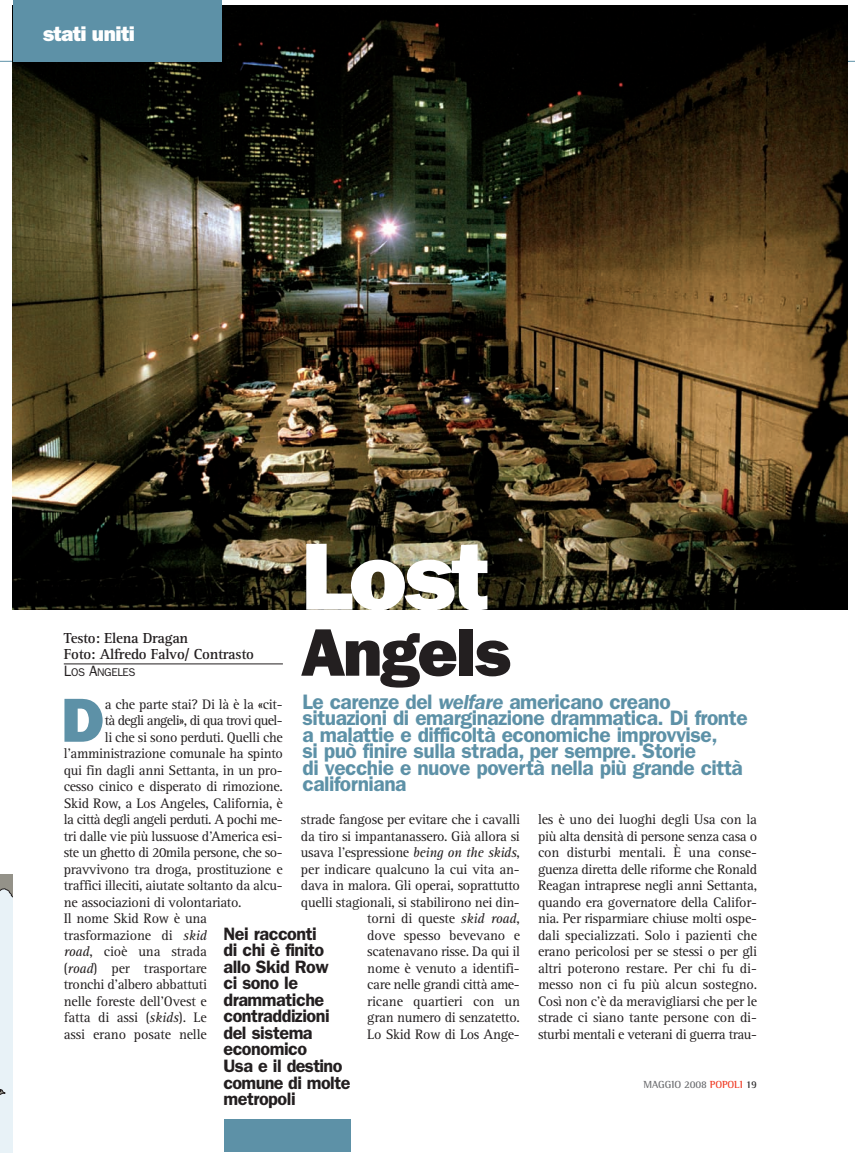
<style>
.page{position:relative;width:855px;height:1153px;background:#fff}
.page>*{position:absolute;margin:0;border:0;box-sizing:border-box;transform-origin:0 0}
.t1{font:800 96px "Franklin Gothic";color:#fff}
.t2{font:800 67.5px "Franklin Gothic";letter-spacing:-.03em;color:#231f20}
.t3{font:800 62.55px "Franklin Gothic";color:#5d91a7}
.t4{font:600 21px/16.5px "Franklin Gothic";letter-spacing:-.025em;color:#5d91a7}
.t5{font:800 21px "Franklin Gothic";letter-spacing:-.03em;color:#fff}
.t6{font:600 18px/16.5px "Franklin Gothic";letter-spacing:-.025em;color:#231f20}
.t7{font:700 15px/16.5px "Rotis Serif";letter-spacing:-.02em;color:#231f20}
.t8{font:14.25px/16.5px "Rotis Serif";letter-spacing:-.02em;color:#231f20;text-align:right}
.t9{font:14.25px "Rotis Serif";letter-spacing:-.04em;color:#231f20}
.t10{font:14.25px "Rotis Serif";letter-spacing:-.05em;color:#231f20}
.t11{font:11.25px "Franklin Gothic";letter-spacing:-.025em;color:#231f20}
.t12{font:700 10.5px "Rotis Semi Serif";letter-spacing:-.015em;color:#6c6d70}
.s1{font-size:15px}
.s2{font-style:italic}
.s3{color:#ef3c25}
.s4{color:#312f30}
</style>
<div class="page">
<hr style="left:0;top:61px;width:855px;height:1px;background:#5d91a7">
<hr style="left:64px;top:663px;width:219px;height:1px;background:#231f20">
<svg style="left:0;top:874px;width:13px;height:278px;background:#e1eaee"></svg>
<img style="left:13px;top:5px;width:834px;height:604px">
<div style="left:13px;top:0;width:208px;height:62px;background:#5d91a7"></div>
<div style="left:224px;top:1119px;width:127px;height:32px;background:#5d91a7"></div>
<h3 class="t5" style="left:43px;top:27px;width:94px">stati uniti</h3>
<h1 class="t1" style="left:300px;top:543px;width:191px">Lost</h1>
<h2 class="t2" style="left:300px;top:629px;width:211px">Angels</h2>
<p class="t7" style="left:64px;top:630px;width:191px">Testo: Elena Dragan<br>Foto: Alfredo Falvo/ Contrasto</p>
<p class="t11" style="left:64px;top:668px;width:73px"><span class="s1">L</span>OS <span class="s1">A</span>NGELES</p>
<h3 class="t3" style="left:61px;top:698px;width:44px">D</h3>
<p class="t8" style="left:105px;top:697px;width:179px">a che parte stai? Di là è la «cit-</p>
<p class="t4" style="left:302px;top:695px;width:447px">Le carenze del <span class="s2">welfare</span> americano creano situazioni di emarginazione drammatica. Di fronte a malattie e difficoltà economiche improvvise,<br>si può finire sulla strada, per sempre. Storie<br>di vecchie e nuove povertà nella più grande città californiana</p>
<p class="t10" style="left:105px;top:715px;width:179px">tà degli angeli», di qua trovi quel-</p>
<p class="t8" style="left:105px;top:730px;width:180px">li che si sono perduti. Quelli che</p>
<p class="t8" style="left:64px;top:746px;width:221px">l’amministrazione comunale ha spinto</p>
<p class="t8" style="left:64px;top:763px;width:220px">qui fin dagli anni Settanta, in un pro-</p>
<p class="t8" style="left:64px;top:779px;width:221px">cesso cinico e disperato di rimozione.</p>
<p class="t8" style="left:64px;top:796px;width:221px">Skid Row, a Los Angeles, California, è</p>
<p class="t9" style="left:64px;top:814px;width:220px">la città degli angeli perduti. A pochi me-</p>
<p class="t8" style="left:64px;top:829px;width:220px">tri dalle vie più lussuose d’America esi-</p>
<p class="t8" style="left:64px;top:845px;width:220px">ste un ghetto di 20mila persone, che so-</p>
<p class="t8" style="left:64px;top:862px;width:221px">pravvivono tra droga, prostituzione e</p>
<p class="t8" style="left:64px;top:878px;width:220px">traffici illeciti, aiutate soltanto da alcu-</p>
<p class="t8" style="left:64px;top:895px;width:179px">ne associazioni di volontariato.</p>
<p class="t8" style="left:64px;top:911px;width:145px">Il nome Skid Row è una</p>
<p class="t8" style="left:64px;top:928px;width:145px">trasformazione di <span class="s2">skid</span></p>
<p class="t8" style="left:64px;top:944px;width:145px"><span class="s2">road</span>, cioè una strada</p>
<p class="t8" style="left:64px;top:961px;width:145px">(<span class="s2">road</span>) per trasportare</p>
<p class="t8" style="left:64px;top:977px;width:145px">tronchi d’albero abbattuti</p>
<p class="t8" style="left:64px;top:994px;width:145px">nelle foreste dell’Ovest e</p>
<p class="t8" style="left:64px;top:1010px;width:145px">fatta di assi (<span class="s2">skids</span>). Le</p>
<p class="t8" style="left:64px;top:1027px;width:145px">assi erano posate nelle</p>
<p class="t8" style="left:301px;top:812px;width:221px">strade fangose per evitare che i cavalli da tiro si impantanassero. Già allora si usava l’espressione <span class="s2">being on the skids</span>, per indicare qualcuno la cui vita an&shy;dava in malora. Gli operai, soprattutto quelli stagionali, si stabilirono nei din&shy;torni di queste <span class="s2">skid road</span>,<br>dove spesso bevevano e scatenavano risse. Da qui il<br>nome è venuto a identifi-<br>care nelle grandi città ame-<br>ricane quartieri con un<br>gran numero di senzatetto.<br>Lo Skid Row di Los Ange-</p>
<p class="t8" style="left:538px;top:812px;width:221px;text-align:justify">les è uno dei luoghi degli Usa con la più alta densità di persone senza casa o con disturbi mentali. È una conse&shy;guenza diretta delle riforme che Ronald Reagan intraprese negli anni Settanta, quando era governatore della Califor&shy;nia. Per risparmiare chiuse molti ospe&shy;dali specializzati. Solo i pazienti che erano pericolosi per se stessi o per gli altri poterono restare. Per chi fu di&shy;messo non ci fu più alcun sostegno.<br>Così non c’è da meravigliarsi che per le strade ci siano tante persone con di&shy;sturbi mentali e veterani di guerra trau-</p>
<p class="t6" style="left:223px;top:926px;width:129px">Nei racconti<br>di chi è finito allo Skid Row<br>ci sono le drammatiche contraddizioni del sistema economico<br>Usa e il destino comune di molte metropoli</p>
<p class="t12" style="left:643px;top:1080px;width:115px">MAGGIO 2008 <span class="s3">POPOLI</span> <span class="s4">19</span></p>
</div>
